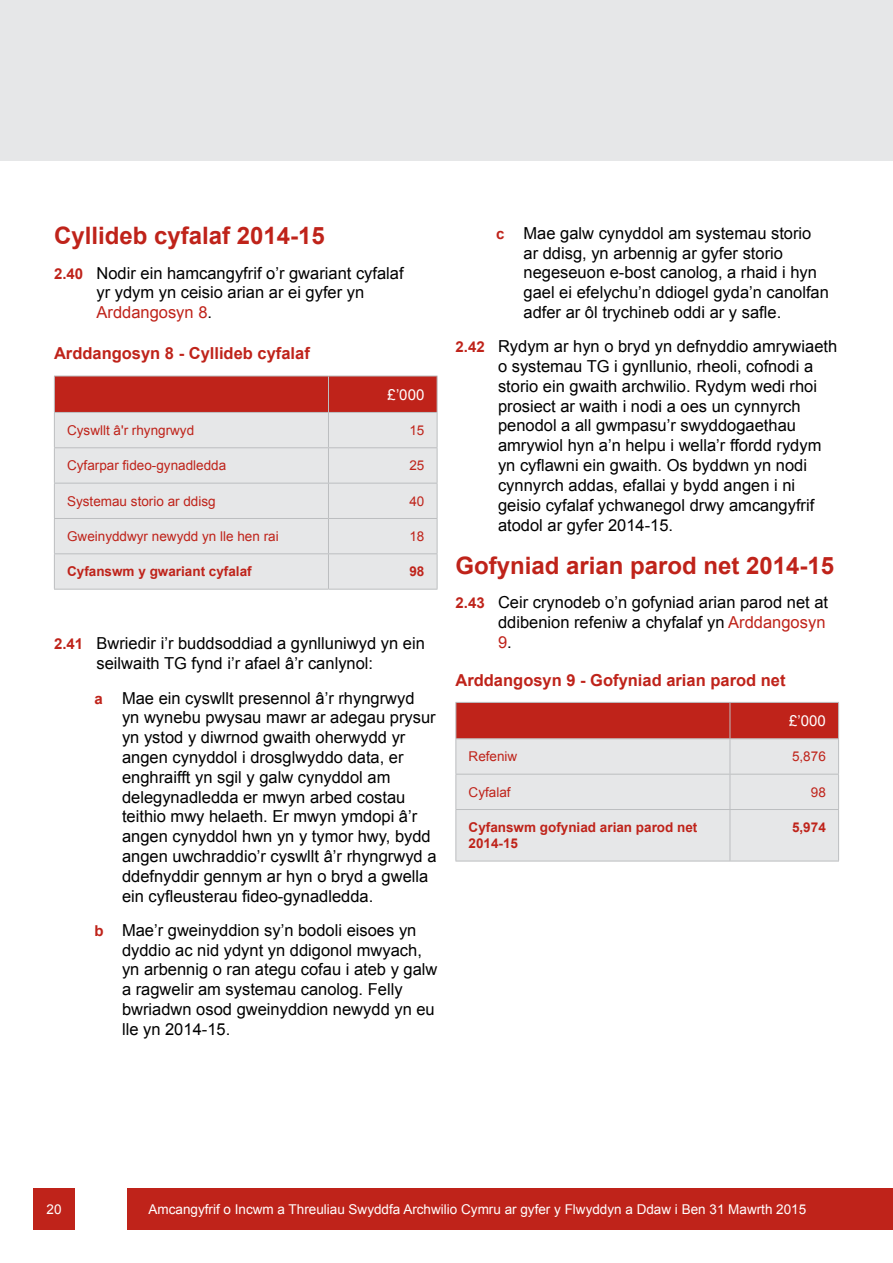
<style>
.page{position:relative;width:893px;height:1263px;background:#fff}
.page>*{position:absolute;margin:0;border:0;box-sizing:border-box;transform-origin:0 0}
.t1{font:700 24px "Arial";color:#bf231a}
.t2{font:16.5px/19.8px "Arial";color:#000}
.t3{font:700 16.5px "Arial";color:#bf231a}
.t4{font:15px "Arial";color:#fff}
.t5{font:13.5px "Arial";color:#bf231a}
.t6{font:13.5px "Arial";color:#fff}
.t7{font:700 13.5px/16.2px "Arial";color:#bf231a}
.s1{font-weight:700;font-size:15px;color:#bf231a}
.s2{color:#bf231a}
</style>
<div class="page">
<div style="left:0;top:0;width:893px;height:161px;background:#e6e7e8"></div>
<div style="left:127px;top:1188px;width:766px;height:41px;background:#bf231a"></div>
<div style="left:33px;top:1188px;width:42px;height:41px;background:#bf231a"></div>
<div style="left:456px;top:703px;width:382px;height:35px;background:#bf231a"></div>
<div style="left:456px;top:739px;width:382px;height:122px;background:#e6e7e8"></div>
<hr style="left:455px;top:702px;width:275px;height:1px;background:#bcbec0">
<hr style="left:455px;top:703px;width:1px;height:35px;background:#bcbec0">
<hr style="left:730px;top:702px;width:109px;height:1px;background:#bcbec0">
<hr style="left:730px;top:703px;width:1px;height:35px;background:#bcbec0">
<hr style="left:838px;top:703px;width:1px;height:35px;background:#bcbec0">
<hr style="left:455px;top:738px;width:275px;height:1px;background:#bcbec0">
<hr style="left:455px;top:739px;width:1px;height:35px;background:#bcbec0">
<hr style="left:730px;top:738px;width:109px;height:1px;background:#bcbec0">
<hr style="left:730px;top:739px;width:1px;height:35px;background:#bcbec0">
<hr style="left:838px;top:739px;width:1px;height:35px;background:#bcbec0">
<hr style="left:455px;top:774px;width:275px;height:1px;background:#bcbec0">
<hr style="left:455px;top:774px;width:1px;height:35px;background:#bcbec0">
<hr style="left:730px;top:774px;width:109px;height:1px;background:#bcbec0">
<hr style="left:730px;top:774px;width:1px;height:35px;background:#bcbec0">
<hr style="left:838px;top:774px;width:1px;height:35px;background:#bcbec0">
<hr style="left:455px;top:809px;width:275px;height:1px;background:#bcbec0">
<hr style="left:455px;top:810px;width:1px;height:51px;background:#bcbec0">
<hr style="left:730px;top:809px;width:109px;height:1px;background:#bcbec0">
<hr style="left:730px;top:810px;width:1px;height:51px;background:#bcbec0">
<hr style="left:838px;top:810px;width:1px;height:51px;background:#bcbec0">
<hr style="left:455px;top:861px;width:275px;height:1px;background:#bcbec0">
<hr style="left:730px;top:861px;width:109px;height:1px;background:#bcbec0">
<div style="left:55px;top:377px;width:382px;height:35px;background:#bf231a"></div>
<div style="left:55px;top:413px;width:382px;height:176px;background:#e6e7e8"></div>
<hr style="left:54px;top:376px;width:274px;height:1px;background:#bcbec0">
<hr style="left:54px;top:376px;width:1px;height:36px;background:#bcbec0">
<hr style="left:328px;top:376px;width:109px;height:1px;background:#bcbec0">
<hr style="left:328px;top:376px;width:1px;height:36px;background:#bcbec0">
<hr style="left:437px;top:376px;width:1px;height:36px;background:#bcbec0">
<hr style="left:54px;top:412px;width:274px;height:1px;background:#bcbec0">
<hr style="left:54px;top:413px;width:1px;height:34px;background:#bcbec0">
<hr style="left:328px;top:412px;width:109px;height:1px;background:#bcbec0">
<hr style="left:328px;top:413px;width:1px;height:34px;background:#bcbec0">
<hr style="left:437px;top:413px;width:1px;height:34px;background:#bcbec0">
<hr style="left:54px;top:447px;width:274px;height:1px;background:#bcbec0">
<hr style="left:54px;top:448px;width:1px;height:35px;background:#bcbec0">
<hr style="left:328px;top:447px;width:109px;height:1px;background:#bcbec0">
<hr style="left:328px;top:448px;width:1px;height:35px;background:#bcbec0">
<hr style="left:437px;top:448px;width:1px;height:35px;background:#bcbec0">
<hr style="left:54px;top:483px;width:274px;height:1px;background:#bcbec0">
<hr style="left:54px;top:483px;width:1px;height:35px;background:#bcbec0">
<hr style="left:328px;top:483px;width:109px;height:1px;background:#bcbec0">
<hr style="left:328px;top:483px;width:1px;height:35px;background:#bcbec0">
<hr style="left:437px;top:483px;width:1px;height:35px;background:#bcbec0">
<hr style="left:54px;top:518px;width:274px;height:1px;background:#bcbec0">
<hr style="left:54px;top:519px;width:1px;height:34px;background:#bcbec0">
<hr style="left:328px;top:518px;width:109px;height:1px;background:#bcbec0">
<hr style="left:328px;top:519px;width:1px;height:34px;background:#bcbec0">
<hr style="left:437px;top:519px;width:1px;height:34px;background:#bcbec0">
<hr style="left:54px;top:553px;width:274px;height:1px;background:#bcbec0">
<hr style="left:54px;top:554px;width:1px;height:35px;background:#bcbec0">
<hr style="left:328px;top:553px;width:109px;height:1px;background:#bcbec0">
<hr style="left:328px;top:554px;width:1px;height:35px;background:#bcbec0">
<hr style="left:437px;top:554px;width:1px;height:35px;background:#bcbec0">
<hr style="left:54px;top:589px;width:274px;height:1px;background:#bcbec0">
<hr style="left:328px;top:589px;width:109px;height:1px;background:#bcbec0">
<h1 class="t1" style="left:54px;top:220px;width:272px">Cyllideb cyfalaf 2014-15</h1>
<p class="t2" style="left:97px;top:263px;width:309px;text-indent:-43px"><span class="s1">2.40</span> Nodir ein hamcangyfrif o’r gwariant cyfalaf yr ydym yn ceisio arian ar ei gyfer yn<br><span class="s2">Arddangosyn 8</span>.</p>
<p class="t3" style="left:54px;top:342px;width:257px">Arddangosyn 8 - Cyllideb cyfalaf</p>
<p class="t4" style="left:388px;top:385px;width:38px">£’000</p>
<p class="t5" style="left:67px;top:421px;width:129px">Cyswllt â'r rhyngrwyd</p>
<p class="t5" style="left:409px;top:421px;width:17px">15</p>
<p class="t5" style="left:67px;top:457px;width:161px">Cyfarpar fideo-gynadledda</p>
<p class="t5" style="left:409px;top:457px;width:17px">25</p>
<p class="t5" style="left:67px;top:492px;width:150px">Systemau storio ar ddisg</p>
<p class="t5" style="left:409px;top:492px;width:17px">40</p>
<p class="t5" style="left:67px;top:527px;width:213px">Gweinyddwyr newydd yn lle hen rai</p>
<p class="t5" style="left:409px;top:527px;width:17px">18</p>
<p class="t7" style="left:67px;top:564px;width:186px">Cyfanswm y gwariant cyfalaf</p>
<p class="t7" style="left:409px;top:564px;width:17px">98</p>
<p class="t2" style="left:54px;top:634px;width:372px;text-align:center"><span class="s1">2.41</span> Bwriedir i’r buddsoddiad a gynlluniwyd yn ein seilwaith TG fynd i’r afael â’r canlynol:</p>
<p class="t2" style="left:122px;top:688px;width:316px;text-indent:-28px"><span class="s1">a</span> Mae ein cyswllt presennol â’r rhyngrwyd<br>yn wynebu pwysau mawr ar adegau prysur yn ystod y diwrnod gwaith oherwydd yr angen cynyddol i drosglwyddo data, er enghraifft yn sgil y galw cynyddol am delegynadledda er mwyn arbed costau teithio mwy helaeth. Er mwyn ymdopi â’r angen cynyddol hwn yn y tymor hwy, bydd angen uwchraddio’r cyswllt â’r rhyngrwyd a ddefnyddir gennym ar hyn o bryd a gwella ein cyfleusterau fideo-gynadledda.</p>
<p class="t2" style="left:122px;top:920px;width:317px;text-indent:-28px"><span class="s1">b</span> Mae’r gweinyddion sy’n bodoli eisoes yn dyddio ac nid ydynt yn ddigonol mwyach, yn arbennig o ran ategu cofau i ateb y galw a ragwelir am systemau canolog. Felly bwriadwn osod gweinyddion newydd yn eu lle yn 2014-15.</p>
<p class="t2" style="left:523px;top:223px;width:307px;text-indent:-28px"><span class="s1">c</span> Mae galw cynyddol am systemau storio ar ddisg, yn arbennig ar gyfer storio negeseuon e-bost canolog, a rhaid i hyn gael ei efelychu’n ddiogel gyda’n canolfan adfer ar ôl trychineb oddi ar y safle.</p>
<p class="t2" style="left:498px;top:337px;width:341px;text-indent:-43px"><span class="s1">2.42</span> Rydym ar hyn o bryd yn defnyddio amrywiaeth o systemau TG i gynllunio, rheoli, cofnodi a storio ein gwaith archwilio. Rydym wedi rhoi prosiect ar waith i nodi a oes un cynnyrch penodol a all gwmpasu’r swyddogaethau amrywiol hyn a’n helpu i wella’r ffordd rydym yn cyflawni ein gwaith. Os byddwn yn nodi cynnyrch addas, efallai y bydd angen i ni geisio cyfalaf ychwanegol drwy amcangyfrif atodol ar gyfer 2014-15.</p>
<h1 class="t1" style="left:455px;top:549px;width:380px">Gofyniad arian parod net 2014-15</h1>
<p class="t2" style="left:498px;top:592px;width:332px;text-indent:-43px"><span class="s1">2.43</span> Ceir crynodeb o’n gofyniad arian parod net at ddibenion refeniw a chyfalaf yn <span class="s2">Arddangosyn<br>9</span>.</p>
<p class="t3" style="left:455px;top:669px;width:332px">Arddangosyn 9 - Gofyniad arian parod net</p>
<p class="t4" style="left:789px;top:711px;width:38px">£’000</p>
<p class="t5" style="left:469px;top:748px;width:50px">Refeniw</p>
<p class="t5" style="left:792px;top:748px;width:35px">5,876</p>
<p class="t5" style="left:469px;top:783px;width:44px">Cyfalaf</p>
<p class="t5" style="left:811px;top:783px;width:17px">98</p>
<p class="t7" style="left:469px;top:820px;width:230px">Cyfanswm gofyniad arian parod net<br>2014-15</p>
<p class="t7" style="left:792px;top:820px;width:35px">5,974</p>
<p class="t6" style="left:46px;top:1200px;width:17px">20</p>
<p class="t6" style="left:149px;top:1200px;width:659px">Amcangyfrif o Incwm a Threuliau Swyddfa Archwilio Cymru ar gyfer y Flwyddyn a Ddaw i Ben 31 Mawrth 2015</p>
</div>
